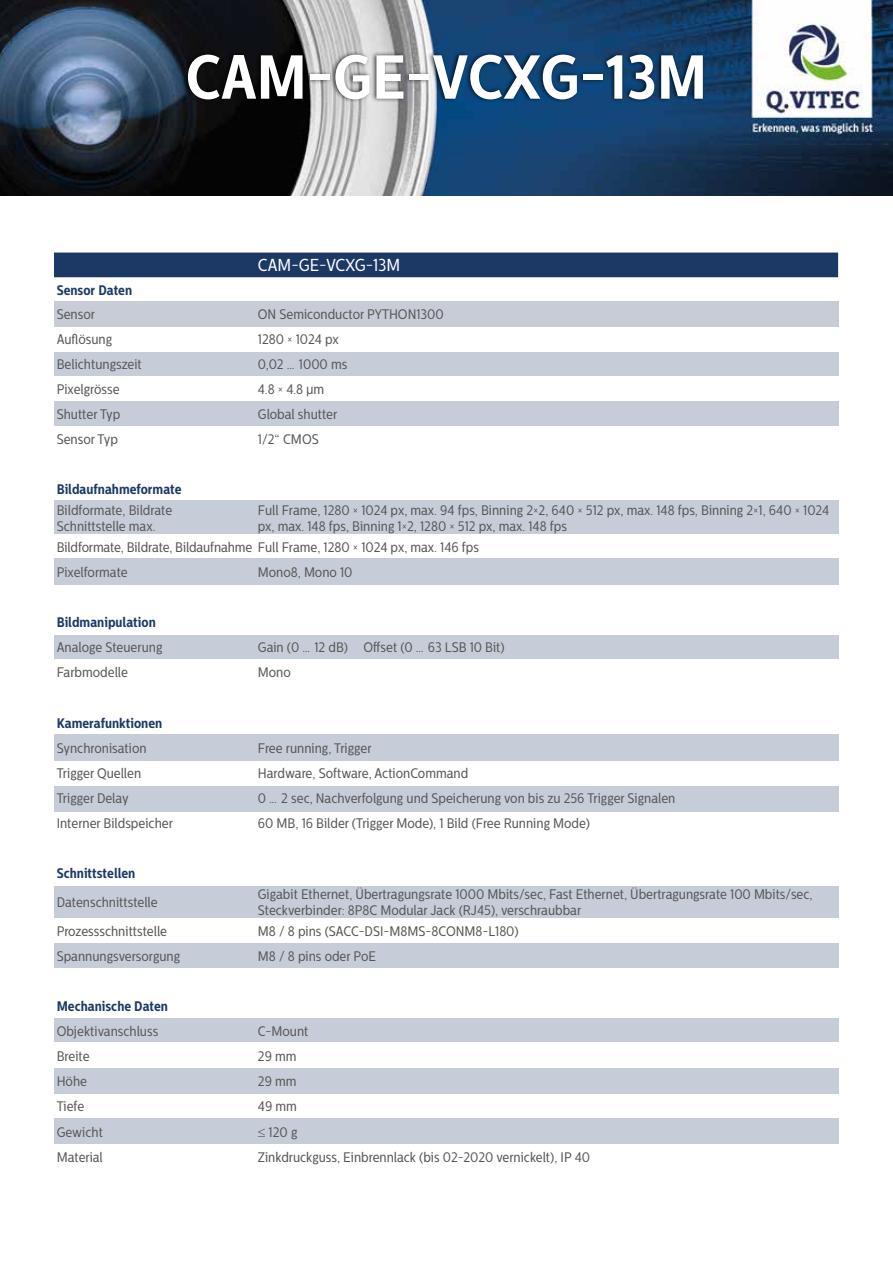
<style>
.page{position:relative;width:893px;height:1263px;background:#fff}
.page>*{position:absolute;margin:0;border:0;box-sizing:border-box;transform-origin:0 0}
.t1{font:700 61.95px "Centrale Sans Cnd";color:#fff}
.t2{font:17.25px "Centrale Sans Cnd";color:#fff}
.t3{font:13.8px/16.6px "Centrale Sans Cnd";color:#585756}
.t4{font:700 13.8px "Centrale Sans Cnd";color:#1c3966}
.t5{font:13.8px "Centrale Sans Cnd";color:#595857}
.t6{font:13.8px "Centrale Sans Cnd";color:#575756}
.s1{color:#575756}
</style>
<div class="page">
<div style="left:54px;top:302px;width:785px;height:25px;background:#c7ccd7"></div>
<div style="left:54px;top:352px;width:785px;height:23px;background:#c7cdd8"></div>
<div style="left:54px;top:401px;width:785px;height:24px;background:#c7cdd8"></div>
<div style="left:54px;top:500px;width:785px;height:34px;background:#c7cdd8"></div>
<div style="left:54px;top:558px;width:785px;height:27px;background:#c7cdd8"></div>
<div style="left:54px;top:635px;width:785px;height:24px;background:#c7cdd8"></div>
<div style="left:54px;top:734px;width:785px;height:27px;background:#c7cdd8"></div>
<div style="left:54px;top:787px;width:785px;height:25px;background:#c7cdd8"></div>
<div style="left:54px;top:886px;width:785px;height:32px;background:#c7cdd8"></div>
<div style="left:54px;top:943px;width:785px;height:24px;background:#c7cdd8"></div>
<div style="left:54px;top:1018px;width:785px;height:24px;background:#c7cdd8"></div>
<div style="left:54px;top:1069px;width:785px;height:25px;background:#c7cdd8"></div>
<div style="left:54px;top:1118px;width:785px;height:26px;background:#c7cdd8"></div>
<div style="left:54px;top:253px;width:784px;height:24px;background:#1c3966"></div>
<img style="left:0;top:0;width:893px;height:196px">
<div style="left:182px;top:50px;width:523px;height:53px;background:#000;opacity:.72"></div>
<h1 class="t1" style="left:186px;top:40px;width:523px">CAM-GE-VCXG-13M</h1>
<p class="t2" style="left:258px;top:255px;width:144px">CAM-GE-VCXG-13M</p>
<p class="t4" style="left:57px;top:282px;width:77px">Sensor Daten</p>
<p class="t6" style="left:57px;top:307px;width:40px">Sensor</p>
<p class="t3" style="left:258px;top:306px;width:187px">ON Semiconductor PYTHON1300</p>
<p class="t6" style="left:57px;top:331px;width:57px">Auflösung</p>
<p class="t3" style="left:258px;top:331px;width:82px">1280 × 1024 px</p>
<p class="t3" style="left:57px;top:356px;width:87px">Belichtungszeit</p>
<p class="t3" style="left:258px;top:356px;width:91px">0,02 … 1000 ms</p>
<p class="t3" style="left:57px;top:381px;width:64px">Pixelgrösse</p>
<p class="t3" style="left:258px;top:381px;width:68px">4.8 × 4.8 μm</p>
<p class="t3" style="left:57px;top:406px;width:65px">Shutter Typ</p>
<p class="t3" style="left:258px;top:406px;width:81px">Global shutter</p>
<p class="t3" style="left:57px;top:431px;width:63px">Sensor Typ</p>
<p class="t3" style="left:258px;top:431px;width:62px">1/2“ CMOS</p>
<p class="t4" style="left:57px;top:481px;width:126px">Bildaufnahmeformate</p>
<p class="t3" style="left:57px;top:502px;width:117px">Bildformate, Bildrate<br>Schnittstelle max.</p>
<p class="t3" style="left:258px;top:502px;width:573px">Full Frame, 1280 × 1024 px, max. 94 fps, Binning 2×2, 640 × 512 px, max. 148 fps, Binning 2×1, 640 × 1024 px, max. 148 fps, Binning 1×2, 1280 × 512 px, max. 148 fps</p>
<p class="t3" style="left:57px;top:535px;width:424px;line-height:25px"><span class="s1">Bildformate, Bildrate, Bildaufnahme</span> Full Frame, 1280 × 1024 px, max. 146 fps<br>Pixelformate</p>
<p class="t3" style="left:258px;top:564px;width:96px">Mono8, Mono 10</p>
<p class="t4" style="left:57px;top:614px;width:101px">Bildmanipulation</p>
<p class="t3" style="left:57px;top:639px;width:107px">Analoge Steuerung</p>
<p class="t3" style="left:258px;top:639px;width:248px">Gain (0 … 12 dB) Offset (0 … 63 LSB 10 Bit)</p>
<p class="t3" style="left:57px;top:664px;width:73px">Farbmodelle</p>
<p class="t3" style="left:258px;top:664px;width:34px">Mono</p>
<p class="t4" style="left:57px;top:714px;width:107px">Kamerafunktionen</p>
<p class="t3" style="left:57px;top:740px;width:91px">Synchronisation</p>
<p class="t3" style="left:258px;top:740px;width:115px">Free running, Trigger</p>
<p class="t3" style="left:57px;top:765px;width:86px">Trigger Quellen</p>
<p class="t3" style="left:258px;top:765px;width:212px">Hardware, Software, ActionCommand</p>
<p class="t3" style="left:57px;top:790px;width:73px">Trigger Delay</p>
<p class="t3" style="left:258px;top:790px;width:419px">0 … 2 sec, Nachverfolgung und Speicherung von bis zu 256 Trigger Signalen</p>
<p class="t3" style="left:57px;top:815px;width:118px">Interner Bildspeicher</p>
<p class="t3" style="left:258px;top:815px;width:334px">60 MB, 16 Bilder (Trigger Mode), 1 Bild (Free Running Mode)</p>
<p class="t4" style="left:57px;top:865px;width:80px">Schnittstellen</p>
<p class="t3" style="left:57px;top:894px;width:102px">Datenschnittstelle</p>
<p class="t3" style="left:258px;top:886px;width:556px">Gigabit Ethernet, Übertragungsrate 1000 Mbits/sec, Fast Ethernet, Übertragungsrate 100 Mbits/sec,<br>Steckverbinder: 8P8C Modular Jack (RJ45), verschraubbar</p>
<p class="t3" style="left:57px;top:923px;width:112px">Prozessschnittstelle</p>
<p class="t3" style="left:258px;top:923px;width:262px">M8 / 8 pins (SACC-DSI-M8MS-8CONM8-L180)</p>
<p class="t3" style="left:57px;top:948px;width:125px">Spannungsversorgung</p>
<p class="t3" style="left:258px;top:948px;width:120px">M8 / 8 pins oder PoE</p>
<p class="t4" style="left:57px;top:998px;width:113px">Mechanische Daten</p>
<p class="t5" style="left:57px;top:1023px;width:103px">Objektivanschluss</p>
<p class="t3" style="left:258px;top:1023px;width:52px">C-Mount</p>
<p class="t5" style="left:57px;top:1048px;width:34px">Breite</p>
<p class="t3" style="left:258px;top:1048px;width:40px">29 mm</p>
<p class="t5" style="left:57px;top:1073px;width:32px">Höhe</p>
<p class="t3" style="left:258px;top:1073px;width:40px">29 mm</p>
<p class="t5" style="left:57px;top:1099px;width:29px">Tiefe</p>
<p class="t3" style="left:258px;top:1098px;width:40px">49 mm</p>
<p class="t5" style="left:57px;top:1124px;width:48px">Gewicht</p>
<p class="t3" style="left:258px;top:1123px;width:41px">≤ 120 g</p>
<p class="t5" style="left:57px;top:1149px;width:48px">Material</p>
<p class="t3" style="left:258px;top:1149px;width:334px">Zinkdruckguss, Einbrennlack (bis 02-2020 vernickelt), IP 40</p>
</div>
